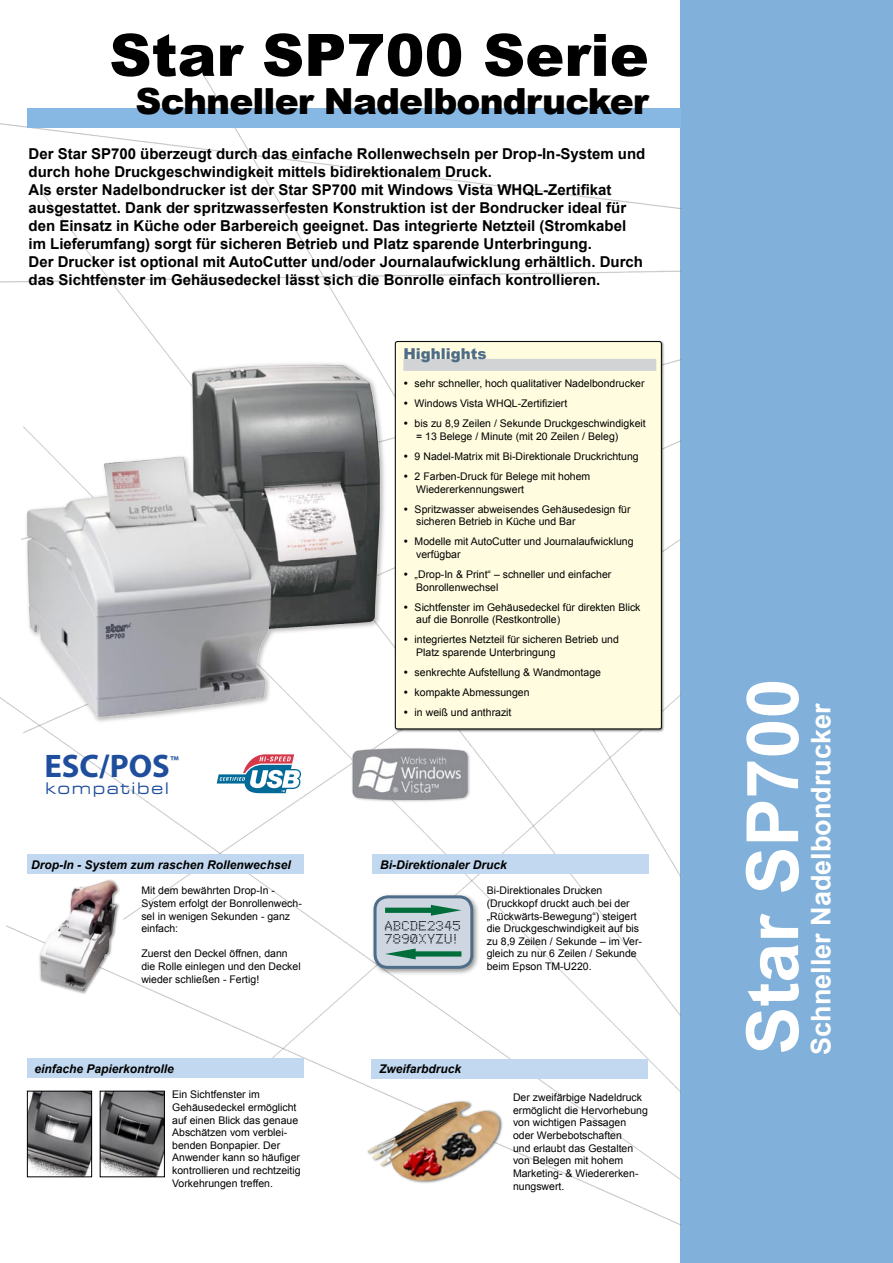
<style>
.page{position:relative;width:893px;height:1263px;background:#fff}
.page>*{position:absolute;margin:0;border:0;box-sizing:border-box;transform-origin:0 0}
.t1{font:700 72px "Arial";color:#fff}
.t2{font:900 58.5px "Arial";color:#000}
.t3{font:900 36px "Arial";letter-spacing:-.025em;color:#000}
.t4{font:700 32.7px "Myriad";color:#1e4e9c}
.t5{font:700 27px "Arial";color:#fff}
.t6{font:expanded 16.05px "Square 721 BT";letter-spacing:.1em;color:#1e4e9c}
.t7{font:700 15px/18px "Arial";color:#000}
.t8{font:900 15px "Arial";color:#4e6d89}
.t9{font:italic 700 12px "Arial";color:#000}
.t10{font:11.4px/13.4px "Matrixdit";color:#000}
.t11{font:10.5px/12.6px "Arial";color:#000}
.t12{font:700 9.9px "Myriad";color:#1e4e9c}
</style>
<div class="page">
<div style="left:680px;top:0;width:213px;height:1263px;background:#81b1da"></div>
<img style="left:0;top:72px;width:682px;height:1155px">
<div style="left:393px;top:339px;width:273px;height:395px;background:#000;opacity:.6"></div>
<div style="left:395px;top:342px;width:266px;height:387px;background:#fffcdf;border-radius:2px"></div>
<div style="left:403px;top:359px;width:253px;height:12px;background:#d1d3d4"></div>
<div style="left:395px;top:341px;width:267px;height:388px;border:1px solid #000;border-radius:2px"></div>
<div style="left:27px;top:108px;width:653px;height:19px;background:#86b8e3"></div>
<img style="left:0;top:334px;width:385px;height:439px">
<svg style="left:215px;top:753px;width:87px;height:41px"></svg>
<img style="left:348px;top:743px;width:124px;height:62px">
<div style="left:372px;top:1059px;width:276px;height:19px;background:#c1d8f0"></div>
<div style="left:27px;top:1059px;width:276px;height:19px;background:#c1d8f0"></div>
<img style="left:29px;top:1093px;width:61px;height:82px">
<div style="left:27px;top:1091px;width:65px;height:86px;border:1px solid #000"></div>
<img style="left:102px;top:1093px;width:61px;height:82px">
<div style="left:100px;top:1091px;width:65px;height:86px;border:1px solid #000"></div>
<img style="left:364px;top:1098px;width:141px;height:86px">
<div style="left:27px;top:855px;width:276px;height:19px;background:#c1d8f0"></div>
<div style="left:38px;top:878px;width:83px;height:117px;background:#fff"></div>
<img style="left:33px;top:874px;width:86px;height:126px">
<div style="left:372px;top:855px;width:277px;height:19px;background:#c1d8f0"></div>
<div style="left:370px;top:892px;width:111px;height:84px;background:#000;opacity:.4"></div>
<div style="left:375px;top:897px;width:97px;height:70px;background:#ced6e2;border-radius:13px"></div>
<div style="left:374px;top:895px;width:99px;height:74px;border:3px solid #4e6d89;border-radius:13px"></div>
<svg style="left:385px;top:905px;width:76px;height:11px"></svg>
<svg style="left:385px;top:948px;width:76px;height:11px"></svg>
<h2 class="t2" style="left:109px;top:13px;width:541px">Star SP700 Serie</h2>
<h3 class="t3" style="left:136px;top:75px;width:515px">Schneller Nadelbondrucker</h3>
<p class="t7" style="left:28px;top:146px;width:618px">Der Star SP700 überzeugt durch das einfache Rollenwechseln per Drop-In-System und durch hohe Druckgeschwindigkeit mittels bidirektionalem Druck.<br>Als erster Nadelbondrucker ist der Star SP700 mit Windows Vista WHQL-Zertifikat ausgestattet. Dank der spritzwasserfesten Konstruktion ist der Bondrucker ideal für den Einsatz in Küche oder Barbereich geeignet. Das integrierte Netzteil (Stromkabel im Lieferumfang) sorgt für sicheren Betrieb und Platz sparende Unterbringung.<br>Der Drucker ist optional mit AutoCutter und/oder Journalaufwicklung erhältlich. Durch das Sichtfenster im Gehäusedeckel lässt sich die Bonrolle einfach kontrollieren.</p>
<h3 class="t4" style="left:44px;top:749px;width:127px">ESC/POS</h3>
<p class="t12" style="left:170px;top:754px;width:10px">™</p>
<h3 class="t6" style="left:45px;top:778px;width:126px">kompatibel</h3>
<p class="t9" style="left:31px;top:857px;width:261px">Drop-In - System zum raschen Rollenwechsel</p>
<p class="t11" style="left:141px;top:884px;width:162px">Mit dem bewährten Drop-In -<br>System erfolgt der Bonrollenwech&shy;sel in wenigen Sekunden - ganz einfach:</p>
<p class="t11" style="left:141px;top:947px;width:161px">Zuerst den Deckel öffnen, dann die Rolle einlegen und den Deckel wieder schließen - Fertig!</p>
<p class="t9" style="left:35px;top:1061px;width:141px">einfache Papierkontrolle</p>
<p class="t11" style="left:172px;top:1088px;width:130px">Ein Sichtfenster im<br>Gehäusedeckel ermöglicht auf einen Blick das genaue<br>Abschätzen vom verblei&shy;benden Bonpapier. Der<br>Anwender kann so häufiger kontrollieren und rechtzeitig<br>Vorkehrungen treffen.</p>
<h3 class="t8" style="left:403px;top:343px;width:85px">Highlights</h3>
<p class="t11" style="left:403px;top:377px;width:243px">• sehr schneller, hoch qualitativer Nadelbondrucker</p>
<p class="t11" style="left:403px;top:398px;width:165px">• Windows Vista WHQL-Zertifiziert</p>
<p class="t11" style="left:416px;top:418px;width:231px;text-indent:-13px">• bis zu 8,9 Zeilen / Sekunde Druckgeschwindigkeit = 13 Belege / Minute (mit 20 Zeilen / Beleg)</p>
<p class="t11" style="left:403px;top:450px;width:237px">• 9 Nadel-Matrix mit Bi-Direktionale Druckrichtung</p>
<p class="t11" style="left:416px;top:470px;width:176px;text-indent:-13px">• 2 Farben-Druck für Belege mit hohem<br>Wiedererkennungswert</p>
<p class="t11" style="left:416px;top:503px;width:216px;text-indent:-13px">• Spritzwasser abweisendes Gehäusedesign für sicheren Betrieb in Küche und Bar</p>
<p class="t11" style="left:416px;top:536px;width:219px;text-indent:-13px">• Modelle mit AutoCutter und Journalaufwicklung verfügbar</p>
<p class="t11" style="left:416px;top:568px;width:197px;text-indent:-13px">• „Drop-In &amp; Print“ – schneller und einfacher<br>Bonrollenwechsel</p>
<p class="t11" style="left:416px;top:601px;width:226px;text-indent:-13px">• Sichtfenster im Gehäusedeckel für direkten Blick auf die Bonrolle (Restkontrolle)</p>
<p class="t11" style="left:416px;top:633px;width:204px;text-indent:-13px">• integriertes Netzteil für sicheren Betrieb und<br>Platz sparende Unterbringung</p>
<p class="t11" style="left:403px;top:666px;width:199px">• senkrechte Aufstellung &amp; Wandmontage</p>
<p class="t11" style="left:403px;top:686px;width:128px">• kompakte Abmessungen</p>
<p class="t11" style="left:403px;top:706px;width:110px">• in weiß und anthrazit</p>
<p class="t9" style="left:380px;top:857px;width:128px">Bi-Direktionaler Druck</p>
<p class="t11" style="left:487px;top:884px;width:157px">Bi-Direktionales Drucken (Druckkopf druckt auch bei der „Rückwärts-Bewegung“) steigert die Druckgeschwindigkeit auf bis zu 8,9 Zeilen / Sekunde – im Ver&shy;gleich zu nur 6 Zeilen / Sekunde beim Epson TM-U220.</p>
<p class="t10" style="left:385px;top:920px;width:78px">ABCDE2345<br>7890XYZU!</p>
<p class="t9" style="left:379px;top:1061px;width:84px">Zweifarbdruck</p>
<p class="t11" style="left:513px;top:1091px;width:136px">Der zweifärbige Nadeldruck ermöglicht die Hervorhebung von wichtigen Passagen oder Werbebotschaften<br>und erlaubt das Gestalten von Belegen mit hohem<br>Marketing- &amp; Wiedererken&shy;nungswert.</p>
<h1 class="t1" style="left:725px;top:1054px;width:378px;rotate:-90deg">Star SP700</h1>
<h3 class="t5" style="left:803px;top:1054px;width:353px;rotate:-90deg">Schneller Nadelbondrucker</h3>
</div>
